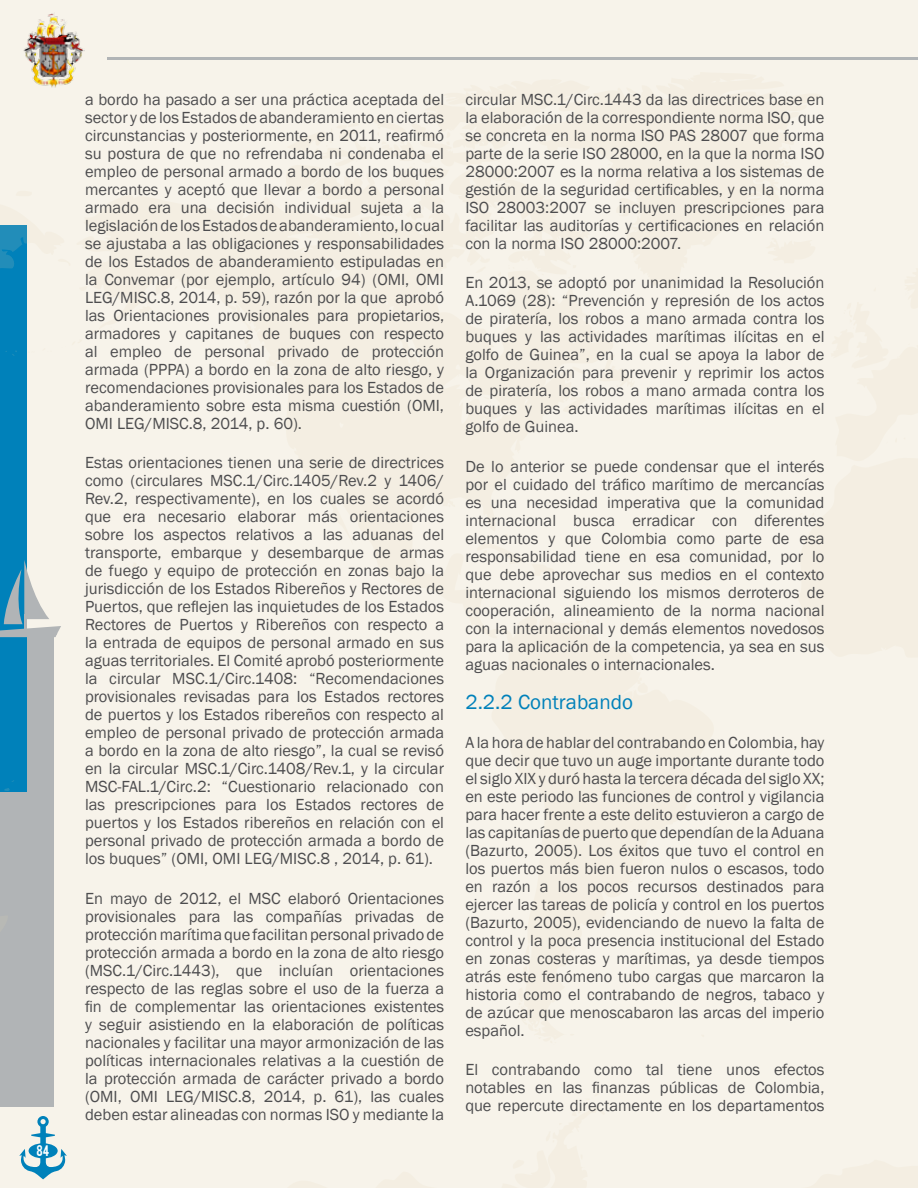
<style>
.page{position:relative;width:918px;height:1188px;background:#f7f3ea}
.page>*{position:absolute;margin:0;border:0;box-sizing:border-box;transform-origin:0 0}
.t1{font:21px "Franklin Gothic";color:#0081ba}
.t2{font:16.5px/18px "Franklin Gothic";color:#4d4d4f;text-align:justify}
.t3{font:12px "Bebas";color:#fff}
</style>
<div class="page">
<hr style="left:107px;top:57px;width:811px;height:3px;background:#b1b4b6">
<svg style="left:0;top:225px;width:55px;height:955px;fill:#b1b4ba"></svg>
<svg style="left:19px;top:1116px;width:48px;height:63px"></svg>
<div style="left:29px;top:1143px;width:29px;height:15px;background:#0081ba;border-radius:50%"></div>
<svg style="left:0;top:560px;width:61px;height:77px"></svg>
<img style="left:23px;top:13px;width:62px;height:75px">
<p class="t3" style="left:37px;top:1142px;width:14px">84</p>
<p class="t2" style="left:85px;top:91px;width:361px">a bordo ha pasado a ser una práctica aceptada del sector y de los Estados de abanderamiento en ciertas circunstancias y posteriormente, en 2011, reafirmó su postura de que no refrendaba ni condenaba el empleo de personal armado a bordo de los buques mercantes y aceptó que llevar a bordo a personal armado era una decisión individual sujeta a la legislación de los Estados de abanderamiento, lo cual se ajustaba a las obligaciones y responsabilidades de los Estados de abanderamiento estipuladas en la Convemar (por ejemplo, artículo 94) (OMI, OMI LEG/MISC.8, 2014, p. 59), razón por la que aprobó las Orientaciones provisionales para propietarios, armadores y capitanes de buques con respecto al empleo de personal privado de protección armada (PPPA) a bordo en la zona de alto riesgo, y recomendaciones provisionales para los Estados de abanderamiento sobre esta misma cuestión (OMI, OMI LEG/MISC.8, 2014, p. 60).</p>
<p class="t2" style="left:85px;top:454px;width:361px">Estas orientaciones tienen una serie de directrices como (circulares MSC.1/Circ.1405/Rev.2 y 1406/ Rev.2, respectivamente), en los cuales se acordó que era necesario elaborar más orientaciones sobre los aspectos relativos a las aduanas del transporte, embarque y desembarque de armas de fuego y equipo de protección en zonas bajo la jurisdicción de los Estados Ribereños y Rectores de Puertos, que reflejen las inquietudes de los Estados Rectores de Puertos y Ribereños con respecto a la entrada de equipos de personal armado en sus aguas territoriales. El Comité aprobó posteriormente la circular MSC.1/Circ.1408: “Recomendaciones provisionales revisadas para los Estados rectores de puertos y los Estados ribereños con respecto al empleo de personal privado de protección armada a bordo en la zona de alto riesgo”, la cual se revisó en la circular MSC.1/Circ.1408/Rev.1, y la circular MSC-FAL.1/Circ.2: “Cuestionario relacionado con las prescripciones para los Estados rectores de puertos y los Estados ribereños en relación con el personal privado de protección armada a bordo de los buques” (OMI, OMI LEG/MISC.8 , 2014, p. 61).</p>
<p class="t2" style="left:85px;top:890px;width:361px">En mayo de 2012, el MSC elaboró Orientaciones provisionales para las compañías privadas de protección marítima que facilitan personal privado de protección armada a bordo en la zona de alto riesgo (MSC.1/Circ.1443), que incluían orientaciones respecto de las reglas sobre el uso de la fuerza a fin de complementar las orientaciones existentes y seguir asistiendo en la elaboración de políticas nacionales y facilitar una mayor armonización de las políticas internacionales relativas a la cuestión de la protección armada de carácter privado a bordo (OMI, OMI LEG/MISC.8, 2014, p. 61), las cuales deben estar alineadas con normas ISO y mediante la</p>
<p class="t2" style="left:465px;top:91px;width:361px">circular MSC.1/Circ.1443 da las directrices base en la elaboración de la correspondiente norma ISO, que se concreta en la norma ISO PAS 28007 que forma parte de la serie ISO 28000, en la que la norma ISO 28000:2007 es la norma relativa a los sistemas de gestión de la seguridad certificables, y en la norma ISO 28003:2007 se incluyen prescripciones para facilitar las auditorías y certificaciones en relación con la norma ISO 28000:2007.</p>
<p class="t2" style="left:465px;top:274px;width:361px">En 2013, se adoptó por unanimidad la Resolución A.1069 (28): “Prevención y represión de los actos de piratería, los robos a mano armada contra los buques y las actividades marítimas ilícitas en el golfo de Guinea”, en la cual se apoya la labor de la Organización para prevenir y reprimir los actos de piratería, los robos a mano armada contra los buques y las actividades marítimas ilícitas en el golfo de Guinea.</p>
<p class="t2" style="left:465px;top:458px;width:361px">De lo anterior se puede condensar que el interés por el cuidado del tráfico marítimo de mercancías es una necesidad imperativa que la comunidad internacional busca erradicar con diferentes elementos y que Colombia como parte de esa responsabilidad tiene en esa comunidad, por lo que debe aprovechar sus medios en el contexto internacional siguiendo los mismos derroteros de cooperación, alineamiento de la norma nacional con la internacional y demás elementos novedosos para la aplicación de la competencia, ya sea en sus aguas nacionales o internacionales.</p>
<p class="t1" style="left:465px;top:689px;width:169px">2.2.2 Contrabando</p>
<p class="t2" style="left:465px;top:734px;width:361px">A la hora de hablar del contrabando en Colombia, hay que decir que tuvo un auge importante durante todo el siglo XIX y duró hasta la tercera década del siglo XX; en este periodo las funciones de control y vigilancia para hacer frente a este delito estuvieron a cargo de las capitanías de puerto que dependían de la Aduana (Bazurto, 2005). Los éxitos que tuvo el control en los puertos más bien fueron nulos o escasos, todo en razón a los pocos recursos destinados para ejercer las tareas de policía y control en los puertos (Bazurto, 2005), evidenciando de nuevo la falta de control y la poca presencia institucional del Estado en zonas costeras y marítimas, ya desde tiempos atrás este fenómeno tubo cargas que marcaron la historia como el contrabando de negros, tabaco y de azúcar que menoscabaron las arcas del imperio español.</p>
<p class="t2" style="left:465px;top:1061px;width:361px">El contrabando como tal tiene unos efectos notables en las finanzas públicas de Colombia, que repercute directamente en los departamentos</p>
</div>
